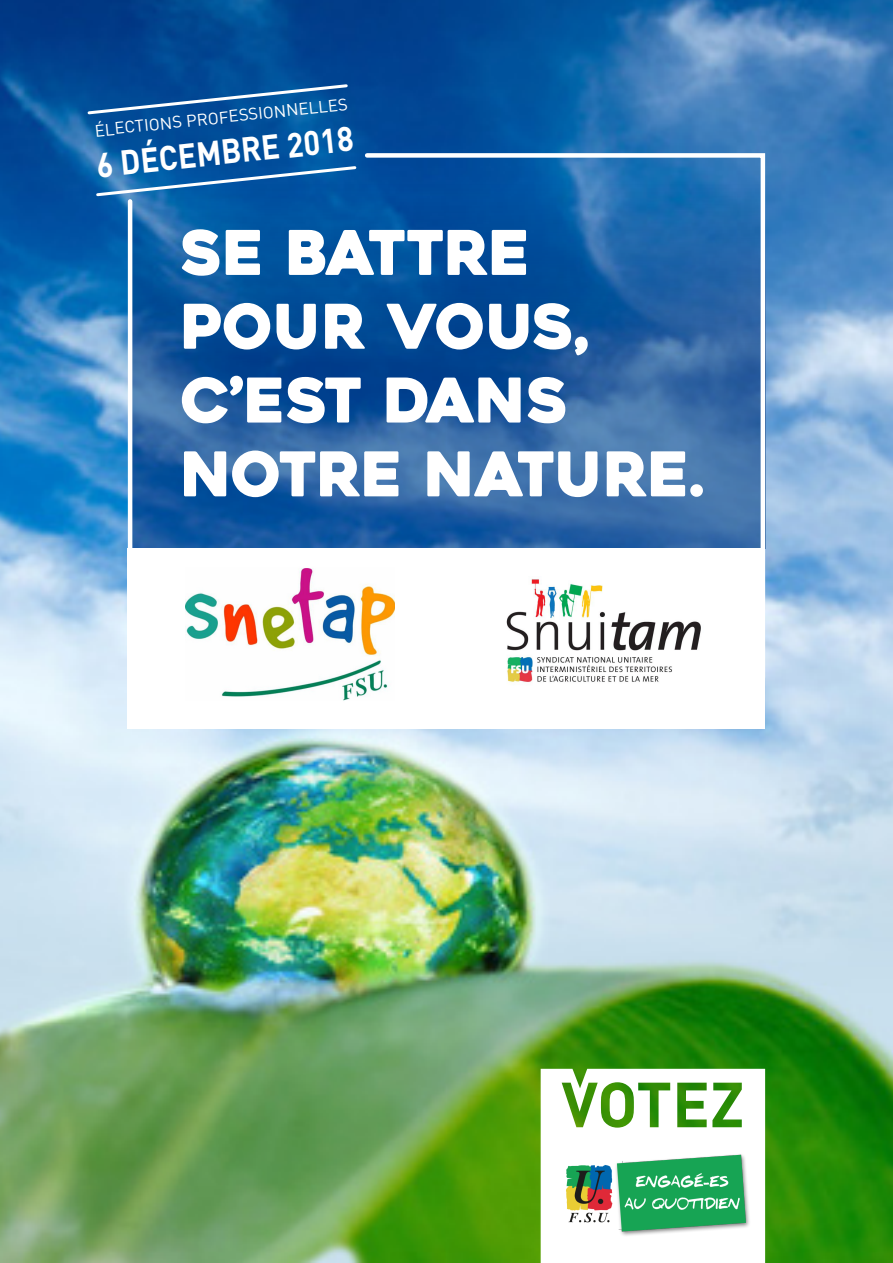
<style>
.page{position:relative;width:893px;height:1263px;background:#fff}
.page>*{position:absolute;margin:0;border:0;box-sizing:border-box;transform-origin:0 0}
.t1{font:61.5px/73.8px "Heavitas";color:#fff}
.t2{font:700 34.2px "DIN";color:#fff;scale:.9 1}
.t3{font:16.65px "DIN";color:#fff}
</style>
<div class="page">
<img style="left:0;top:0;width:893px;height:1263px">
<svg style="left:126px;top:151px;width:641px;height:529px;background:#2161a3"></svg>
<div style="left:128px;top:548px;width:637px;height:180px;background:#fff"></div>
<img style="left:185px;top:568px;width:209px;height:133px">
<img style="left:506px;top:579px;width:195px;height:103px">
<svg style="left:94px;top:164px;width:264px;height:34px;background:#1e69ae"></svg>
<svg style="left:86px;top:82px;width:264px;height:34px;background:#175da1"></svg>
<svg style="left:541px;top:1069px;width:224px;height:194px"></svg>
<img style="left:550px;top:1149px;width:205px;height:93px">
<p class="t3" style="left:94px;top:120px;width:256px;rotate:-6deg">ÉLECTIONS PROFESSIONNELLES</p>
<p class="t2" style="left:94px;top:143px;width:288px;rotate:-6deg">6 DÉCEMBRE 2018</p>
<p class="t1" style="left:181px;top:216px;width:525px">SE BATTRE<br>POUR VOUS,<br>C’EST DANS<br>NOTRE NATURE.</p>
</div>
